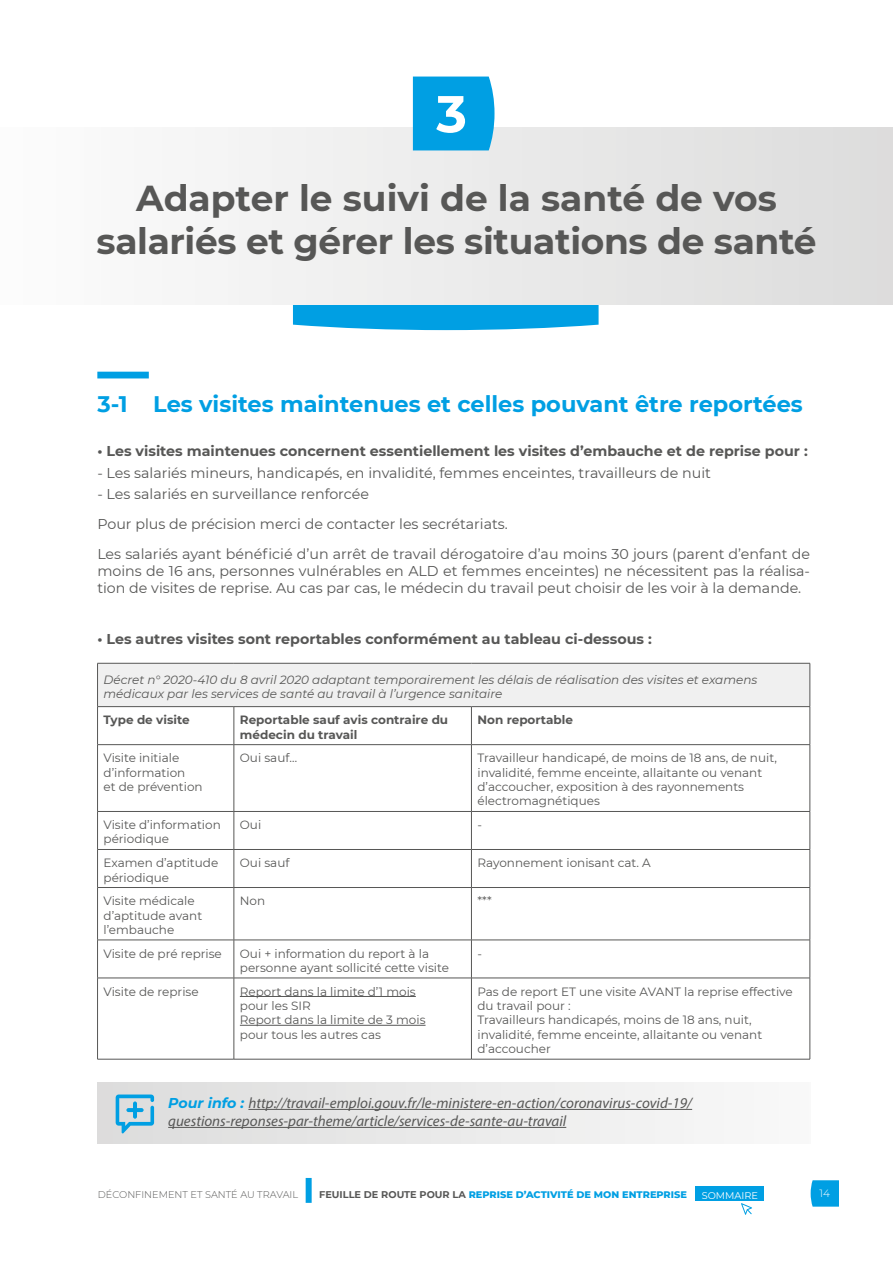
<style>
.page{position:relative;width:893px;height:1263px;background:#fff}
.page>*{position:absolute;margin:0;border:0;box-sizing:border-box;transform-origin:0 0}
.t1{font:700 51.75px "Montserrat";color:#fff}
.t2{font:700 36px/43.2px "Montserrat";letter-spacing:-.01em;color:#575756;text-align:center}
.t3{font:700 22.5px "Montserrat";color:#009fe3}
.t4{font:italic 15px/18px "Myriad Pro";color:#575756}
.t5{font:14.25px/29.8px "Montserrat";color:#575756}
.t6{font:700 14.25px "Montserrat";color:#575756}
.t7{font:12px/14.4px "Montserrat";color:#575756}
.t8{font:italic 12px/14.4px "Montserrat";color:#575756}
.t9{font:700 12px/14.4px "Montserrat";color:#575756}
.t10{font:300 10.5px "Montserrat";color:#fff}
.t11{font:800 9.75px "Montserrat";color:#009fe3}
.t12{font:300 9.75px "Montserrat";color:#575756}
.t13{font:9.75px "Montserrat";color:#fff}
.s1{font-family:"Montserrat";font-weight:700;font-size:14.25px;color:#009fe3}
.s2{font-weight:700;color:#575756}
</style>
<div class="page">
<div style="left:306px;top:1178px;width:6px;height:25px;background:#009fe3"></div>
<svg style="left:811px;top:1180px;width:28px;height:26px"></svg>
<div style="left:696px;top:1186px;width:68px;height:15px;background:#009fe3"></div>
<svg style="left:741px;top:1203px;width:11px;height:12px"></svg>
<div style="left:97px;top:372px;width:52px;height:6px;background:#009fe3"></div>
<div style="left:98px;top:663px;width:712px;height:44px;background:#f0f0f0"></div>
<svg style="left:98px;top:707px;width:712px;height:352px"></svg>
<hr style="left:97px;top:663px;width:137px;height:1px;background:#575756">
<hr style="left:97px;top:663px;width:1px;height:43px;background:#575756">
<hr style="left:234px;top:663px;width:237px;height:1px;background:#575756">
<hr style="left:471px;top:663px;width:339px;height:1px;background:#575756">
<hr style="left:810px;top:663px;width:1px;height:43px;background:#575756">
<hr style="left:97px;top:706px;width:137px;height:1px;background:#575756">
<hr style="left:97px;top:707px;width:1px;height:37px;background:#575756">
<hr style="left:234px;top:706px;width:237px;height:1px;background:#575756">
<hr style="left:234px;top:707px;width:1px;height:37px;background:#575756">
<hr style="left:471px;top:706px;width:339px;height:1px;background:#575756">
<hr style="left:471px;top:707px;width:1px;height:37px;background:#575756">
<hr style="left:810px;top:707px;width:1px;height:37px;background:#575756">
<hr style="left:97px;top:744px;width:137px;height:1px;background:#575756">
<hr style="left:97px;top:745px;width:1px;height:66px;background:#575756">
<hr style="left:234px;top:744px;width:237px;height:1px;background:#575756">
<hr style="left:234px;top:745px;width:1px;height:66px;background:#575756">
<hr style="left:471px;top:744px;width:339px;height:1px;background:#575756">
<hr style="left:471px;top:745px;width:1px;height:66px;background:#575756">
<hr style="left:810px;top:745px;width:1px;height:66px;background:#575756">
<hr style="left:97px;top:811px;width:137px;height:1px;background:#575756">
<hr style="left:97px;top:812px;width:1px;height:37px;background:#575756">
<hr style="left:234px;top:811px;width:237px;height:1px;background:#575756">
<hr style="left:234px;top:812px;width:1px;height:37px;background:#575756">
<hr style="left:471px;top:811px;width:339px;height:1px;background:#575756">
<hr style="left:471px;top:812px;width:1px;height:37px;background:#575756">
<hr style="left:810px;top:812px;width:1px;height:37px;background:#575756">
<hr style="left:97px;top:849px;width:137px;height:1px;background:#575756">
<hr style="left:97px;top:850px;width:1px;height:37px;background:#575756">
<hr style="left:234px;top:849px;width:237px;height:1px;background:#575756">
<hr style="left:234px;top:850px;width:1px;height:37px;background:#575756">
<hr style="left:471px;top:849px;width:339px;height:1px;background:#575756">
<hr style="left:471px;top:850px;width:1px;height:37px;background:#575756">
<hr style="left:810px;top:850px;width:1px;height:37px;background:#575756">
<hr style="left:97px;top:887px;width:137px;height:1px;background:#575756">
<hr style="left:97px;top:888px;width:1px;height:52px;background:#575756">
<hr style="left:234px;top:887px;width:237px;height:1px;background:#575756">
<hr style="left:234px;top:888px;width:1px;height:52px;background:#575756">
<hr style="left:471px;top:887px;width:339px;height:1px;background:#575756">
<hr style="left:471px;top:888px;width:1px;height:52px;background:#575756">
<hr style="left:810px;top:888px;width:1px;height:52px;background:#575756">
<hr style="left:97px;top:940px;width:137px;height:1px;background:#575756">
<hr style="left:97px;top:940px;width:1px;height:38px;background:#575756">
<hr style="left:234px;top:940px;width:237px;height:1px;background:#575756">
<hr style="left:234px;top:940px;width:1px;height:38px;background:#575756">
<hr style="left:471px;top:940px;width:339px;height:1px;background:#575756">
<hr style="left:471px;top:940px;width:1px;height:38px;background:#575756">
<hr style="left:810px;top:940px;width:1px;height:38px;background:#575756">
<hr style="left:97px;top:978px;width:137px;height:1px;background:#575756">
<hr style="left:97px;top:978px;width:1px;height:81px;background:#575756">
<hr style="left:234px;top:978px;width:237px;height:1px;background:#575756">
<hr style="left:234px;top:978px;width:1px;height:81px;background:#575756">
<hr style="left:471px;top:978px;width:339px;height:1px;background:#575756">
<hr style="left:471px;top:978px;width:1px;height:81px;background:#575756">
<hr style="left:810px;top:978px;width:1px;height:81px;background:#575756">
<hr style="left:97px;top:1059px;width:137px;height:1px;background:#575756">
<hr style="left:234px;top:1059px;width:237px;height:1px;background:#575756">
<hr style="left:471px;top:1059px;width:339px;height:1px;background:#575756">
<hr style="left:240px;top:996px;width:176px;height:1px;background:#575756">
<hr style="left:240px;top:1025px;width:186px;height:1px;background:#575756">
<svg style="left:293px;top:305px;width:306px;height:25px;background:#11a5e4"></svg>
<div style="left:0;top:128px;width:893px;height:177px;background:linear-gradient(to right,#fcfcfc,#dcdcdc)"></div>
<div style="left:413px;top:77px;width:81px;height:73px;background:#009fe3"></div>
<div style="left:97px;top:1082px;width:714px;height:61px;background:linear-gradient(to right,#dbdbdb,#f9f8f8)"></div>
<hr style="left:248px;top:1109px;width:444px;height:1px;background:#575756">
<hr style="left:168px;top:1127px;width:398px;height:1px;background:#575756">
<svg style="left:116px;top:1094px;width:38px;height:39px"></svg>
<h1 class="t1" style="left:436px;top:77px;width:32px">3</h1>
<h2 class="t2" style="left:97px;top:175px;width:721px">Adapter le suivi de la santé de vos salariés et gérer les situations de santé</h2>
<h3 class="t3" style="left:97px;top:388px;width:707px">3-1 Les visites maintenues et celles pouvant être reportées</h3>
<p class="t6" style="left:97px;top:441px;width:712px">• Les visites maintenues concernent essentiellement les visites d’embauche et de reprise pour :</p>
<p class="t5" style="left:97px;top:457px;width:615px">- Les salariés mineurs, handicapés, en invalidité, femmes enceintes, travailleurs de nuit</p>
<p class="t5" style="left:97px;top:479px;width:714px">- Les salariés en surveillance renforcée<br>Pour plus de précision merci de contacter les secrétariats.<br>Les salariés ayant bénéficié d’un arrêt de travail dérogatoire d’au moins 30 jours (parent d’enfant de</p>
<p class="t5" style="left:97px;top:562px;width:714px;line-height:17.1px">moins de 16 ans, personnes vulnérables en ALD et femmes enceintes) ne nécessitent pas la réalisa&shy;tion de visites de reprise. Au cas par cas, le médecin du travail peut choisir de les voir à la demande.</p>
<p class="t6" style="left:97px;top:629px;width:556px">• Les autres visites sont reportables conformément au tableau ci-dessous :</p>
<p class="t8" style="left:104px;top:672px;width:655px">Décret n° 2020-410 du 8 avril 2020 adaptant temporairement les délais de réalisation des visites et examens médicaux par les services de santé au travail à l’urgence sanitaire</p>
<p class="t9" style="left:104px;top:712px;width:88px">Type de visite</p>
<p class="t9" style="left:240px;top:712px;width:210px">Reportable sauf avis contraire du médecin du travail</p>
<p class="t9" style="left:477px;top:712px;width:97px">Non reportable</p>
<p class="t7" style="left:104px;top:750px;width:101px">Visite initiale d’information<br>et de prévention</p>
<p class="t7" style="left:240px;top:750px;width:59px">Oui sauf…</p>
<p class="t7" style="left:477px;top:750px;width:301px">Travailleur handicapé, de moins de 18 ans, de nuit, invalidité, femme enceinte, allaitante ou venant d’accoucher, exposition à des rayonnements électromagnétiques</p>
<p class="t7" style="left:104px;top:817px;width:119px">Visite d’information périodique</p>
<p class="t7" style="left:240px;top:817px;width:23px">Oui</p>
<p class="t7" style="left:477px;top:817px;width:6px">-</p>
<p class="t7" style="left:104px;top:855px;width:116px">Examen d’aptitude périodique</p>
<p class="t7" style="left:240px;top:855px;width:51px">Oui sauf</p>
<p class="t7" style="left:477px;top:855px;width:175px">Rayonnement ionisant cat. A</p>
<p class="t7" style="left:104px;top:893px;width:100px">Visite médicale d’aptitude avant l’embauche</p>
<p class="t7" style="left:240px;top:893px;width:27px">Non</p>
<p class="t7" style="left:477px;top:893px;width:16px">***</p>
<p class="t7" style="left:104px;top:946px;width:120px">Visite de pré reprise</p>
<p class="t7" style="left:240px;top:946px;width:211px">Oui + information du report à la personne ayant sollicité cette visite</p>
<p class="t7" style="left:477px;top:946px;width:6px">-</p>
<p class="t7" style="left:104px;top:984px;width:97px">Visite de reprise</p>
<p class="t7" style="left:240px;top:984px;width:187px">Report dans la limite d’1 mois pour les SIR<br>Report dans la limite de 3 mois pour tous les autres cas</p>
<p class="t7" style="left:477px;top:984px;width:317px">Pas de report ET une visite AVANT la reprise effective du travail pour :<br>Travailleurs handicapés, moins de 18 ans, nuit, invalidité, femme enceinte, allaitante ou venant d’accoucher</p>
<p class="t4" style="left:168px;top:1093px;width:525px"><span class="s1">Pour info :</span> http://travail-emploi.gouv.fr/le-ministere-en-action/coronavirus-covid-19/ questions-reponses-par-theme/article/services-de-sante-au-travail</p>
<p class="t12" style="left:98px;top:1188px;width:202px">DÉCONFINEMENT ET SANTÉ AU TRAVAIL</p>
<p class="t11" style="left:319px;top:1187px;width:369px"><span class="s2">FEUILLE DE ROUTE POUR LA</span> REPRISE D’ACTIVITÉ DE MON ENTREPRISE</p>
<p class="t13" style="left:702px;top:1188px;width:58px">SOMMAIRE</p>
<p class="t10" style="left:819px;top:1186px;width:12px">14</p>
</div>
